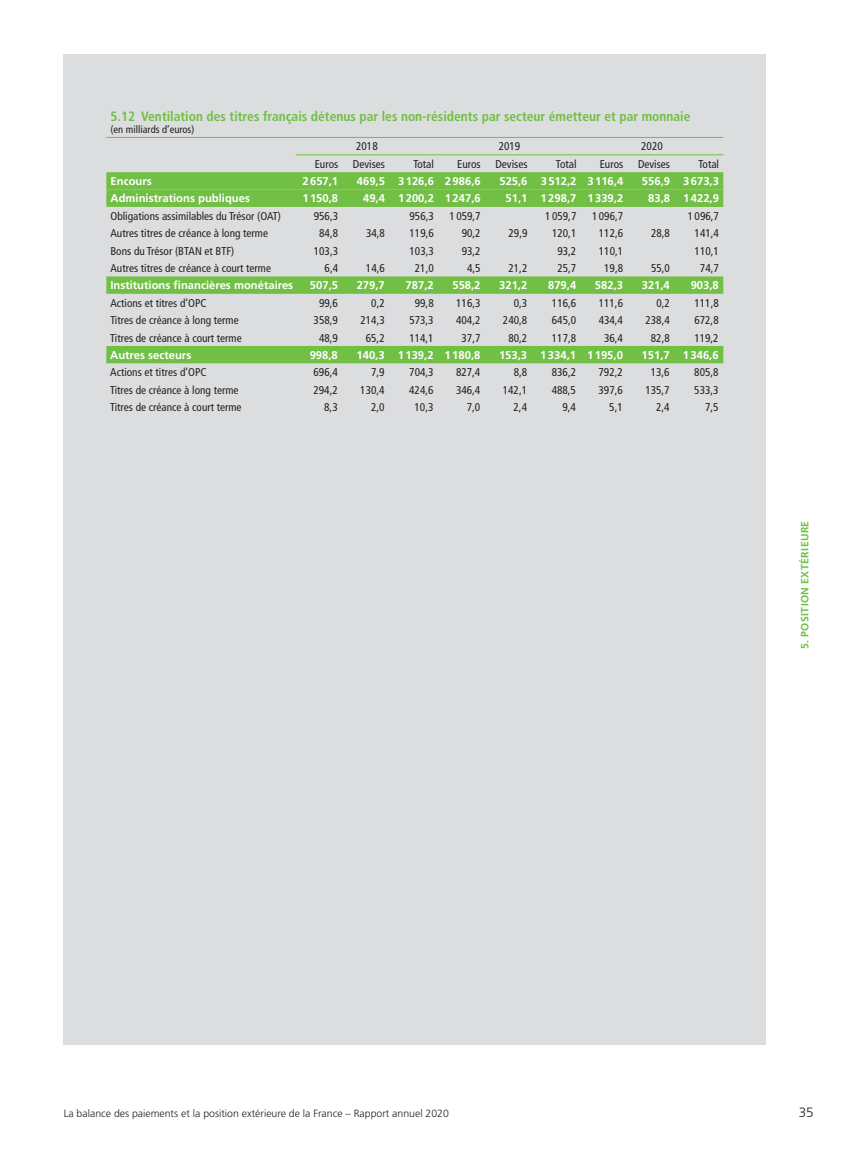
<style>
.page{position:relative;width:851px;height:1170px;background:#fff}
.page>*{position:absolute;margin:0;border:0;box-sizing:border-box;transform-origin:0 0}
.t1{font:700 condensed 13.5px "Frutiger LT Std";color:#71bf44}
.t2{font:300 13.5px "Frutiger LT Std";color:#231f20}
.t3{font:condensed 11.25px "Frutiger LT Std";color:#231f20}
.t4{font:700 11.25px "Frutiger LT Std";color:#fff}
.t5{font:300 10.5px "Frutiger LT Std";color:#231f20}
.t6{font:700 10.5px "Frutiger LT Std";letter-spacing:.035em;color:#71bf44}
.t7{font:condensed 10.5px "Frutiger LT Std";color:#231f20}
</style>
<div class="page">
<div style="left:64px;top:54px;width:701px;height:990px;background:#dcdddf"></div>
<svg style="left:106px;top:172px;width:617px;height:191px"></svg>
<div style="left:106px;top:189px;width:617px;height:18px;background:#71bf44"></div>
<hr style="left:106px;top:137px;width:190px;height:1px;background:#71bf44">
<hr style="left:296px;top:137px;width:46px;height:1px;background:#71bf44">
<hr style="left:342px;top:137px;width:47px;height:1px;background:#71bf44">
<hr style="left:389px;top:137px;width:49px;height:1px;background:#71bf44">
<hr style="left:438px;top:137px;width:47px;height:1px;background:#71bf44">
<hr style="left:485px;top:137px;width:46px;height:1px;background:#71bf44">
<hr style="left:531px;top:137px;width:49px;height:1px;background:#71bf44">
<hr style="left:580px;top:137px;width:47px;height:1px;background:#71bf44">
<hr style="left:627px;top:137px;width:47px;height:1px;background:#71bf44">
<hr style="left:674px;top:137px;width:49px;height:1px;background:#71bf44">
<hr style="left:296px;top:154px;width:46px;height:1px;background:#71bf44">
<hr style="left:342px;top:154px;width:47px;height:1px;background:#71bf44">
<hr style="left:389px;top:154px;width:49px;height:1px;background:#71bf44">
<hr style="left:438px;top:154px;width:47px;height:1px;background:#71bf44">
<hr style="left:485px;top:154px;width:46px;height:1px;background:#71bf44">
<hr style="left:531px;top:154px;width:49px;height:1px;background:#71bf44">
<hr style="left:580px;top:154px;width:47px;height:1px;background:#71bf44">
<hr style="left:627px;top:154px;width:47px;height:1px;background:#71bf44">
<hr style="left:674px;top:154px;width:49px;height:1px;background:#71bf44">
<p class="t1" style="left:111px;top:108px;width:581px">5.12 Ventilation des titres français détenus par les non-résidents par secteur émetteur et par monnaie</p>
<p class="t7" style="left:111px;top:123px;width:85px">(en milliards d’euros)</p>
<p class="t3" style="left:356px;top:140px;width:23px">2018</p>
<p class="t3" style="left:498px;top:140px;width:23px">2019</p>
<p class="t3" style="left:641px;top:140px;width:23px">2020</p>
<p class="t3" style="left:314px;top:157px;width:25px">Euros</p>
<p class="t3" style="left:353px;top:157px;width:34px">Devises</p>
<p class="t3" style="left:413px;top:157px;width:22px">Total</p>
<p class="t3" style="left:457px;top:157px;width:25px">Euros</p>
<p class="t3" style="left:495px;top:157px;width:34px">Devises</p>
<p class="t3" style="left:556px;top:157px;width:22px">Total</p>
<p class="t3" style="left:599px;top:157px;width:25px">Euros</p>
<p class="t3" style="left:638px;top:157px;width:34px">Devises</p>
<p class="t3" style="left:698px;top:157px;width:22px">Total</p>
<p class="t4" style="left:111px;top:174px;width:43px">Encours</p>
<p class="t4" style="left:302px;top:174px;width:37px">2657,1</p>
<p class="t4" style="left:357px;top:174px;width:125px">469,5 3126,6 2986,6</p>
<p class="t4" style="left:499px;top:174px;width:125px">525,6 3512,2 3116,4</p>
<p class="t4" style="left:641px;top:174px;width:79px">556,9 3673,3</p>
<p class="t4" style="left:110px;top:192px;width:141px">Administrations publiques</p>
<p class="t4" style="left:302px;top:192px;width:37px">1150,8</p>
<p class="t4" style="left:363px;top:192px;width:119px">49,4 1200,2 1247,6</p>
<p class="t4" style="left:505px;top:192px;width:119px">51,1 1298,7 1339,2</p>
<p class="t4" style="left:648px;top:192px;width:72px">83,8 1422,9</p>
<p class="t3" style="left:110px;top:209px;width:172px">Obligations assimilables du Trésor (OAT)</p>
<p class="t3" style="left:314px;top:209px;width:26px">956,3</p>
<p class="t3" style="left:409px;top:209px;width:26px">956,3</p>
<p class="t3" style="left:449px;top:209px;width:33px">1 059,7</p>
<p class="t3" style="left:545px;top:209px;width:33px">1 059,7</p>
<p class="t3" style="left:592px;top:209px;width:33px">1 096,7</p>
<p class="t3" style="left:687px;top:209px;width:33px">1 096,7</p>
<p class="t3" style="left:110px;top:227px;width:159px">Autres titres de créance à long terme</p>
<p class="t3" style="left:319px;top:227px;width:20px">84,8</p>
<p class="t3" style="left:366px;top:227px;width:20px">34,8</p>
<p class="t3" style="left:409px;top:227px;width:26px">119,6</p>
<p class="t3" style="left:461px;top:227px;width:20px">90,2</p>
<p class="t3" style="left:508px;top:227px;width:20px">29,9</p>
<p class="t3" style="left:552px;top:227px;width:26px">120,1</p>
<p class="t3" style="left:598px;top:227px;width:26px">112,6</p>
<p class="t3" style="left:651px;top:227px;width:20px">28,8</p>
<p class="t3" style="left:694px;top:227px;width:26px">141,4</p>
<p class="t3" style="left:110px;top:244px;width:125px">Bons du Trésor (BTAN et BTF)</p>
<p class="t3" style="left:314px;top:244px;width:26px">103,3</p>
<p class="t3" style="left:409px;top:244px;width:26px">103,3</p>
<p class="t3" style="left:461px;top:244px;width:20px">93,2</p>
<p class="t3" style="left:557px;top:244px;width:20px">93,2</p>
<p class="t3" style="left:598px;top:244px;width:26px">110,1</p>
<p class="t3" style="left:694px;top:244px;width:26px">110,1</p>
<p class="t3" style="left:110px;top:261px;width:162px">Autres titres de créance à court terme</p>
<p class="t3" style="left:324px;top:261px;width:15px">6,4</p>
<p class="t3" style="left:366px;top:261px;width:20px">14,6</p>
<p class="t3" style="left:415px;top:261px;width:20px">21,0</p>
<p class="t3" style="left:467px;top:261px;width:15px">4,5</p>
<p class="t3" style="left:508px;top:261px;width:20px">21,2</p>
<p class="t3" style="left:557px;top:261px;width:20px">25,7</p>
<p class="t3" style="left:604px;top:261px;width:20px">19,8</p>
<p class="t3" style="left:651px;top:261px;width:20px">55,0</p>
<p class="t3" style="left:699px;top:261px;width:20px">74,7</p>
<p class="t4" style="left:110px;top:279px;width:184px">Institutions financières monétaires</p>
<p class="t4" style="left:310px;top:279px;width:30px">507,5</p>
<p class="t4" style="left:356px;top:279px;width:30px">279,7</p>
<p class="t4" style="left:405px;top:279px;width:30px">787,2</p>
<p class="t4" style="left:452px;top:279px;width:30px">558,2</p>
<p class="t4" style="left:499px;top:279px;width:30px">321,2</p>
<p class="t4" style="left:548px;top:279px;width:30px">879,4</p>
<p class="t4" style="left:595px;top:279px;width:30px">582,3</p>
<p class="t4" style="left:641px;top:279px;width:30px">321,4</p>
<p class="t4" style="left:690px;top:279px;width:30px">903,8</p>
<p class="t3" style="left:110px;top:296px;width:98px">Actions et titres d’OPC</p>
<p class="t3" style="left:319px;top:296px;width:20px">99,6</p>
<p class="t3" style="left:371px;top:296px;width:15px">0,2</p>
<p class="t3" style="left:415px;top:296px;width:20px">99,8</p>
<p class="t3" style="left:456px;top:296px;width:26px">116,3</p>
<p class="t3" style="left:513px;top:296px;width:15px">0,3</p>
<p class="t3" style="left:552px;top:296px;width:26px">116,6</p>
<p class="t3" style="left:598px;top:296px;width:26px">111,6</p>
<p class="t3" style="left:656px;top:296px;width:15px">0,2</p>
<p class="t3" style="left:694px;top:296px;width:26px">111,8</p>
<p class="t3" style="left:110px;top:314px;width:130px">Titres de créance à long terme</p>
<p class="t3" style="left:313px;top:314px;width:26px">358,9</p>
<p class="t3" style="left:360px;top:314px;width:26px">214,3</p>
<p class="t3" style="left:409px;top:314px;width:26px">573,3</p>
<p class="t3" style="left:456px;top:314px;width:26px">404,2</p>
<p class="t3" style="left:503px;top:314px;width:26px">240,8</p>
<p class="t3" style="left:552px;top:314px;width:26px">645,0</p>
<p class="t3" style="left:598px;top:314px;width:26px">434,4</p>
<p class="t3" style="left:645px;top:314px;width:26px">238,4</p>
<p class="t3" style="left:694px;top:314px;width:26px">672,8</p>
<p class="t3" style="left:110px;top:331px;width:133px">Titres de créance à court terme</p>
<p class="t3" style="left:319px;top:331px;width:20px">48,9</p>
<p class="t3" style="left:366px;top:331px;width:20px">65,2</p>
<p class="t3" style="left:409px;top:331px;width:26px">114,1</p>
<p class="t3" style="left:461px;top:331px;width:20px">37,7</p>
<p class="t3" style="left:508px;top:331px;width:20px">80,2</p>
<p class="t3" style="left:551px;top:331px;width:26px">117,8</p>
<p class="t3" style="left:604px;top:331px;width:20px">36,4</p>
<p class="t3" style="left:650px;top:331px;width:20px">82,8</p>
<p class="t3" style="left:694px;top:331px;width:26px">119,2</p>
<p class="t4" style="left:110px;top:348px;width:83px">Autres secteurs</p>
<p class="t4" style="left:310px;top:348px;width:30px">998,8</p>
<p class="t4" style="left:356px;top:348px;width:125px">140,3 1139,2 1180,8</p>
<p class="t4" style="left:499px;top:348px;width:125px">153,3 1334,1 1195,0</p>
<p class="t4" style="left:641px;top:348px;width:79px">151,7 1346,6</p>
<p class="t3" style="left:110px;top:366px;width:98px">Actions et titres d’OPC</p>
<p class="t3" style="left:313px;top:366px;width:26px">696,4</p>
<p class="t3" style="left:371px;top:366px;width:15px">7,9</p>
<p class="t3" style="left:409px;top:366px;width:26px">704,3</p>
<p class="t3" style="left:456px;top:366px;width:26px">827,4</p>
<p class="t3" style="left:513px;top:366px;width:15px">8,8</p>
<p class="t3" style="left:551px;top:366px;width:26px">836,2</p>
<p class="t3" style="left:598px;top:366px;width:26px">792,2</p>
<p class="t3" style="left:650px;top:366px;width:20px">13,6</p>
<p class="t3" style="left:694px;top:366px;width:26px">805,8</p>
<p class="t3" style="left:110px;top:383px;width:130px">Titres de créance à long terme</p>
<p class="t3" style="left:313px;top:383px;width:26px">294,2</p>
<p class="t3" style="left:360px;top:383px;width:26px">130,4</p>
<p class="t3" style="left:409px;top:383px;width:26px">424,6</p>
<p class="t3" style="left:456px;top:383px;width:26px">346,4</p>
<p class="t3" style="left:502px;top:383px;width:26px">142,1</p>
<p class="t3" style="left:551px;top:383px;width:26px">488,5</p>
<p class="t3" style="left:598px;top:383px;width:26px">397,6</p>
<p class="t3" style="left:645px;top:383px;width:26px">135,7</p>
<p class="t3" style="left:694px;top:383px;width:26px">533,3</p>
<p class="t3" style="left:110px;top:400px;width:133px">Titres de créance à court terme</p>
<p class="t3" style="left:324px;top:400px;width:15px">8,3</p>
<p class="t3" style="left:371px;top:400px;width:15px">2,0</p>
<p class="t3" style="left:414px;top:400px;width:20px">10,3</p>
<p class="t3" style="left:466px;top:400px;width:15px">7,0</p>
<p class="t3" style="left:513px;top:400px;width:15px">2,4</p>
<p class="t3" style="left:562px;top:400px;width:15px">9,4</p>
<p class="t3" style="left:609px;top:400px;width:15px">5,1</p>
<p class="t3" style="left:656px;top:400px;width:15px">2,4</p>
<p class="t3" style="left:705px;top:400px;width:15px">7,5</p>
<p class="t6" style="left:798px;top:649px;width:130px;rotate:-90deg">5. POSITION EXTÉRIEURE</p>
<p class="t5" style="left:64px;top:1106px;width:386px">La balance des paiements et la position extérieure de la France – Rapport annuel 2020</p>
<p class="t2" style="left:798px;top:1104px;width:16px">35</p>
</div>
